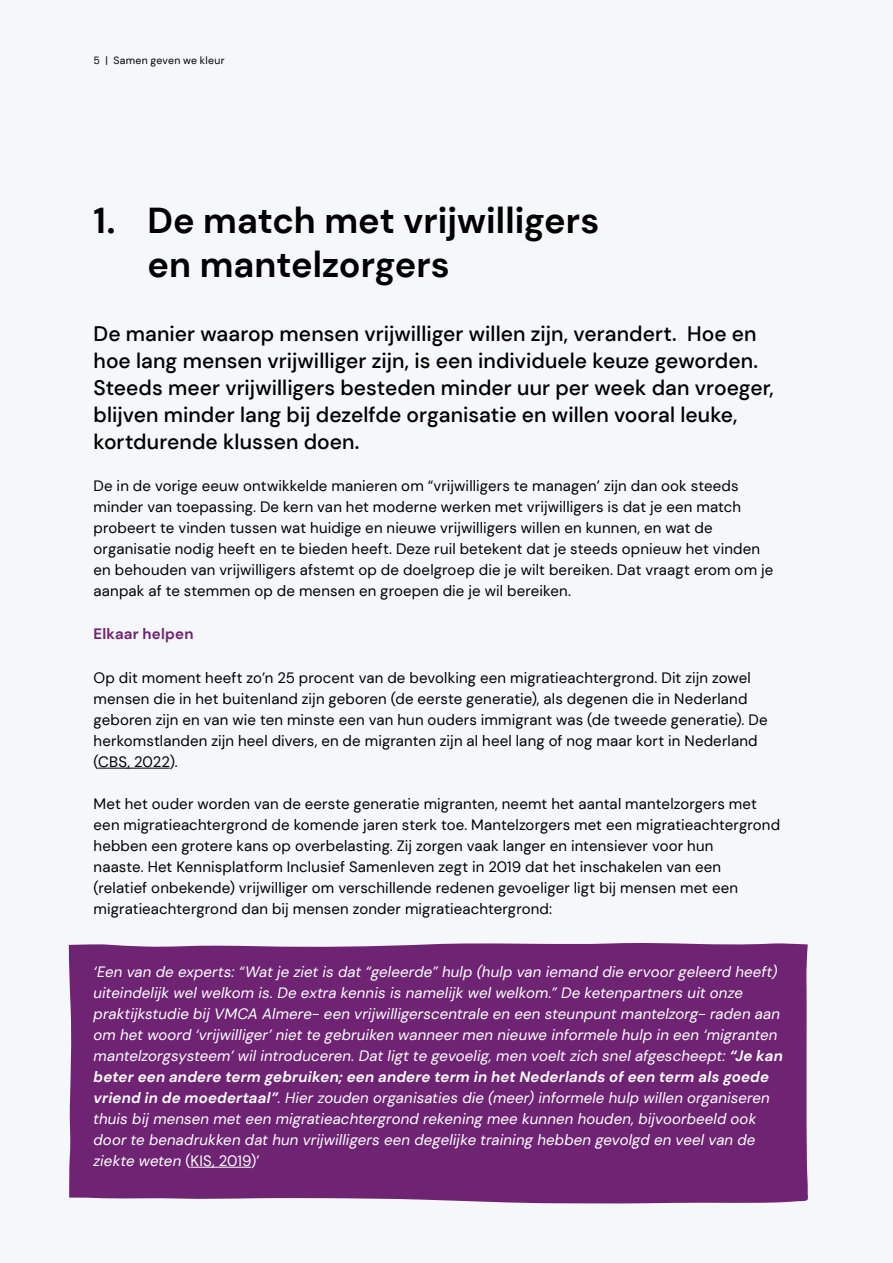
<style>
.page{position:relative;width:893px;height:1263px;background:#f6f7fa}
.page>*{position:absolute;margin:0;border:0;box-sizing:border-box;transform-origin:0 0}
.t1{font:700 36px/43.2px "DM Sans";color:#000}
.t2{font:500 21px/27px "DM Sans";color:#000}
.t3{font:15px/21px "DM Sans";letter-spacing:.01em;color:#000}
.t4{font:italic 15px/21px "DM Sans";letter-spacing:.01em;color:#fff}
.t5{font:700 15px "DM Sans";letter-spacing:.015em;color:#6e2473}
.t6{font:10.5px "DM Sans";letter-spacing:.025em;color:#000}
.s1{font-weight:700}
.s2{font-style:normal}
</style>
<div class="page">
<div style="left:68px;top:943px;width:740px;height:260px;background:#6e2473"></div>
<hr style="left:98px;top:768px;width:71px;height:1px;background:#000">
<hr style="left:191px;top:1167px;width:60px;height:1px;background:#fff">
<p class="t6" style="left:94px;top:54px;width:132px">5 | Samen geven we kleur</p>
<h1 class="t1" style="left:148px;top:199px;width:453px;text-indent:-54px">1. De match met vrijwilligers en mantelzorgers</h1>
<p class="t2" style="left:94px;top:320px;width:682px">De manier waarop mensen vrijwilliger willen zijn, verandert. Hoe en hoe lang mensen vrijwilliger zijn, is een individuele keuze geworden.<br>Steeds meer vrijwilligers besteden minder uur per week dan vroeger, blijven minder lang bij dezelfde organisatie en willen vooral leuke, kortdurende klussen doen.</p>
<p class="t3" style="left:94px;top:475px;width:681px">De in de vorige eeuw ontwikkelde manieren om “vrijwilligers te managen’ zijn dan ook steeds minder van toepassing. De kern van het moderne werken met vrijwilligers is dat je een match probeert te vinden tussen wat huidige en nieuwe vrijwilligers willen en kunnen, en wat de organisatie nodig heeft en te bieden heeft. Deze ruil betekent dat je steeds opnieuw het vinden en behouden van vrijwilligers afstemt op de doelgroep die je wilt bereiken. Dat vraagt erom om je aanpak af te stemmen op de mensen en groepen die je wil bereiken.</p>
<p class="t5" style="left:94px;top:624px;width:101px">Elkaar helpen</p>
<p class="t3" style="left:94px;top:667px;width:675px">Op dit moment heeft zo’n 25 procent van de bevolking een migratieachtergrond. Dit zijn zowel mensen die in het buitenland zijn geboren (de eerste generatie), als degenen die in Nederland geboren zijn en van wie ten minste een van hun ouders immigrant was (de tweede generatie). De herkomstlanden zijn heel divers, en de migranten zijn al heel lang of nog maar kort in Nederland (CBS, 2022).</p>
<p class="t3" style="left:94px;top:793px;width:688px">Met het ouder worden van de eerste generatie migranten, neemt het aantal mantelzorgers met een migratieachtergrond de komende jaren sterk toe. Mantelzorgers met een migratieachtergrond hebben een grotere kans op overbelasting. Zij zorgen vaak langer en intensiever voor hun<br>naaste. Het Kennisplatform Inclusief Samenleven zegt in 2019 dat het inschakelen van een<br>(relatief onbekende) vrijwilliger om verschillende redenen gevoeliger ligt bij mensen met een migratieachtergrond dan bij mensen zonder migratieachtergrond:</p>
<p class="t4" style="left:94px;top:961px;width:691px">‘Een van de experts: “Wat je ziet is dat “geleerde” hulp (hulp van iemand die ervoor geleerd heeft) uiteindelijk wel welkom is. De extra kennis is namelijk wel welkom.” De ketenpartners uit onze praktijkstudie bij VMCA Almere- een vrijwilligerscentrale en een steunpunt mantelzorg- raden aan om het woord ‘vrijwilliger’ niet te gebruiken wanneer men nieuwe informele hulp in een ‘migranten mantelzorgsysteem’ wil introduceren. Dat ligt te gevoelig, men voelt zich snel afgescheept: <span class="s1">“Je kan beter een andere term gebruiken; een andere term in het Nederlands of een term als goede vriend in de moedertaal”</span>. Hier zouden organisaties die (meer) informele hulp willen organiseren thuis bij mensen met een migratieachtergrond rekening mee kunnen houden, bijvoorbeeld ook door te benadrukken dat hun vrijwilligers een degelijke training hebben gevolgd en veel van de ziekte weten <span class="s2">(KIS, 2019)’</span></p>
</div>
